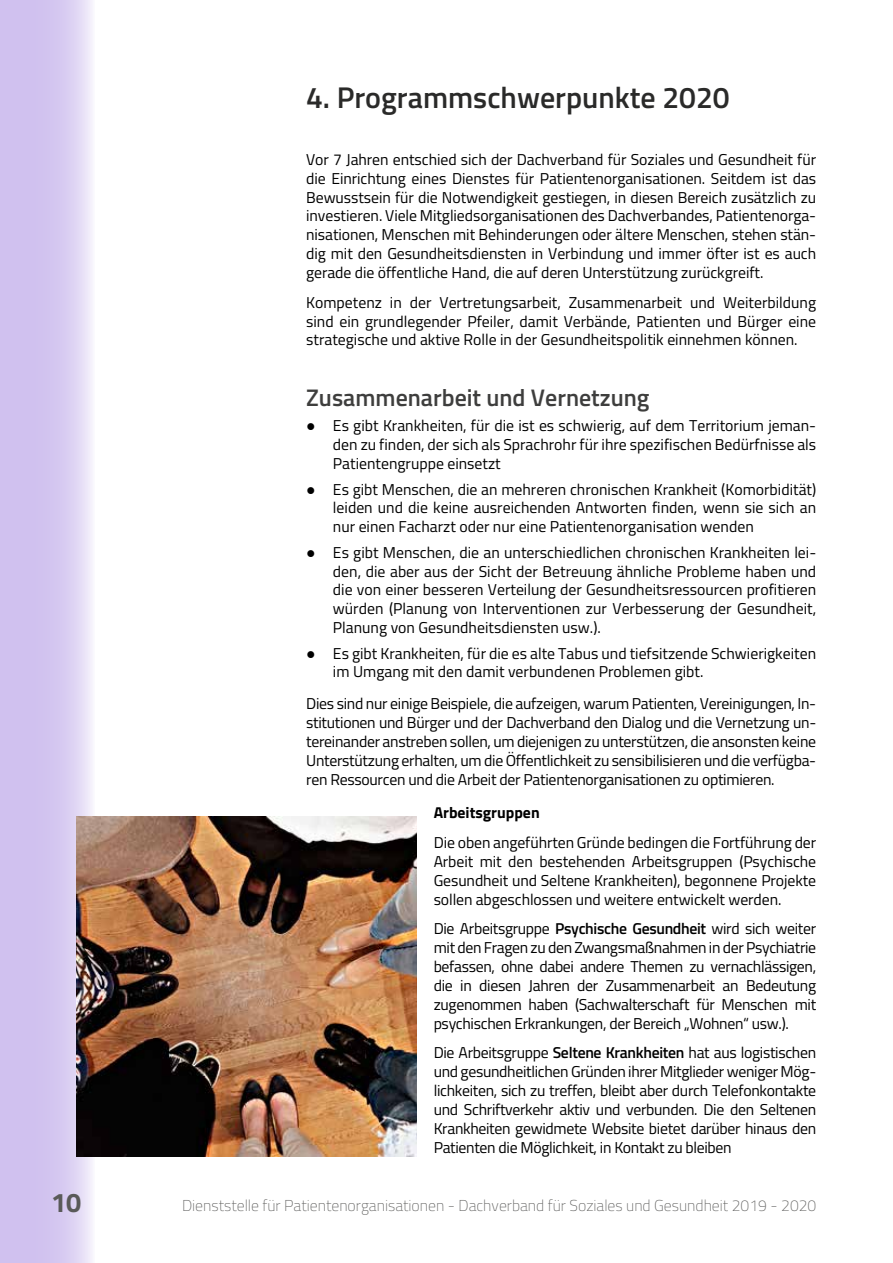
<style>
.page{position:relative;width:893px;height:1263px;background:#fff}
.page>*{position:absolute;margin:0;border:0;box-sizing:border-box;transform-origin:0 0}
.t1{font:600 30px "Titillium";color:#2a2a29}
.t2{font:700 27px "Titillium";color:#5a5a59}
.t3{font:600 24px "Titillium";color:#3e3e3d}
.t4{font:15.75px/18.9px "Titillium";color:#000;text-align:justify}
.t5{font:100 15.75px "Titillium";color:#5a5a59}
.t6{font:700 15.75px "Titillium";color:#000}
.s1{font-family:"Verdana";font-weight:700}
.s2{font-weight:600}
</style>
<div class="page">
<svg style="left:0;top:0;width:93px;height:1263px;background:#d3c6ed"></svg>
<img style="left:77px;top:816px;width:340px;height:341px">
<h1 class="t1" style="left:306px;top:75px;width:425px">4. Programmschwerpunkte 2020</h1>
<p class="t4" style="left:306px;top:149px;width:512px">Vor 7 Jahren entschied sich der Dachverband für Soziales und Gesundheit für die Einrichtung eines Dienstes für Patientenorganisationen. Seitdem ist das Bewusstsein für die Notwendigkeit gestiegen, in diesen Bereich zusätzlich zu investieren. Viele Mitgliedsorganisationen des Dachverbandes, Patientenorga&shy;nisationen, Menschen mit Behinderungen oder ältere Menschen, stehen stän&shy;dig mit den Gesundheitsdiensten in Verbindung und immer öfter ist es auch gerade die öffentliche Hand, die auf deren Unterstützung zurückgreift.</p>
<p class="t4" style="left:306px;top:292px;width:511px">Kompetenz in der Vertretungsarbeit, Zusammenarbeit und Weiterbildung sind ein grundlegender Pfeiler, damit Verbände, Patienten und Bürger eine strategische und aktive Rolle in der Gesundheitspolitik einnehmen können.</p>
<h3 class="t3" style="left:306px;top:380px;width:345px">Zusammenarbeit und Vernetzung</h3>
<p class="t4" style="left:333px;top:416px;width:485px;text-indent:-27px"><span class="s1">●</span> Es gibt Krankheiten, für die ist es schwierig, auf dem Territorium jeman&shy;den zu finden, der sich als Sprachrohr für ihre spezifischen Bedürfnisse als Patientengruppe einsetzt</p>
<p class="t4" style="left:333px;top:479px;width:485px;text-indent:-27px"><span class="s1">●</span> Es gibt Menschen, die an mehreren chronischen Krankheit (Komorbidität) leiden und die keine ausreichenden Antworten finden, wenn sie sich an nur einen Facharzt oder nur eine Patientenorganisation wenden</p>
<p class="t4" style="left:333px;top:542px;width:485px;text-indent:-27px"><span class="s1">●</span> Es gibt Menschen, die an unterschiedlichen chronischen Krankheiten lei&shy;den, die aber aus der Sicht der Betreuung ähnliche Probleme haben und die von einer besseren Verteilung der Gesundheitsressourcen profitieren würden (Planung von Interventionen zur Verbesserung der Gesundheit, Planung von Gesundheitsdiensten usw.).</p>
<p class="t4" style="left:333px;top:643px;width:485px;text-indent:-27px"><span class="s1">●</span> Es gibt Krankheiten, für die es alte Tabus und tiefsitzende Schwierigkeiten im Umgang mit den damit verbundenen Problemen gibt.</p>
<p class="t4" style="left:306px;top:693px;width:512px">Dies sind nur einige Beispiele, die aufzeigen, warum Patienten, Vereinigungen, In&shy;stitutionen und Bürger und der Dachverband den Dialog und die Vernetzung un&shy;tereinander anstreben sollen, um diejenigen zu unterstützen, die ansonsten keine Unterstützung erhalten, um die Öffentlichkeit zu sensibilisieren und die verfügba&shy;ren Ressourcen und die Arbeit der Patientenorganisationen zu optimieren.</p>
<p class="t6" style="left:434px;top:801px;width:108px">Arbeitsgruppen</p>
<p class="t4" style="left:434px;top:832px;width:384px">Die oben angeführten Gründe bedingen die Fortführung der Arbeit mit den bestehenden Arbeitsgruppen (Psychische Gesundheit und Seltene Krankheiten), begonnene Projekte sollen abgeschlossen und weitere entwickelt werden.</p>
<p class="t4" style="left:434px;top:918px;width:384px">Die Arbeitsgruppe <span class="s2">Psychische Gesundheit</span> wird sich weiter mit den Fragen zu den Zwangsmaßnahmen in der Psychiatrie befassen, ohne dabei andere Themen zu vernachlässigen, die in diesen Jahren der Zusammenarbeit an Bedeutung zugenommen haben (Sachwalterschaft für Menschen mit psychischen Erkrankungen, der Bereich „Wohnen“ usw.).</p>
<p class="t4" style="left:434px;top:1042px;width:384px">Die Arbeitsgruppe <span class="s2">Seltene Krankheiten</span> hat aus logistischen und gesundheitlichen Gründen ihrer Mitglieder weniger Mög&shy;lichkeiten, sich zu treffen, bleibt aber durch Telefonkontakte und Schriftverkehr aktiv und verbunden. Die den Seltenen Krankheiten gewidmete Website bietet darüber hinaus den Patienten die Möglichkeit, in Kontakt zu bleiben</p>
<h2 class="t2" style="left:51px;top:1182px;width:32px">10</h2>
<p class="t5" style="left:182px;top:1195px;width:636px">Dienststelle für Patientenorganisationen - Dachverband für Soziales und Gesundheit 2019 - 2020</p>
</div>
